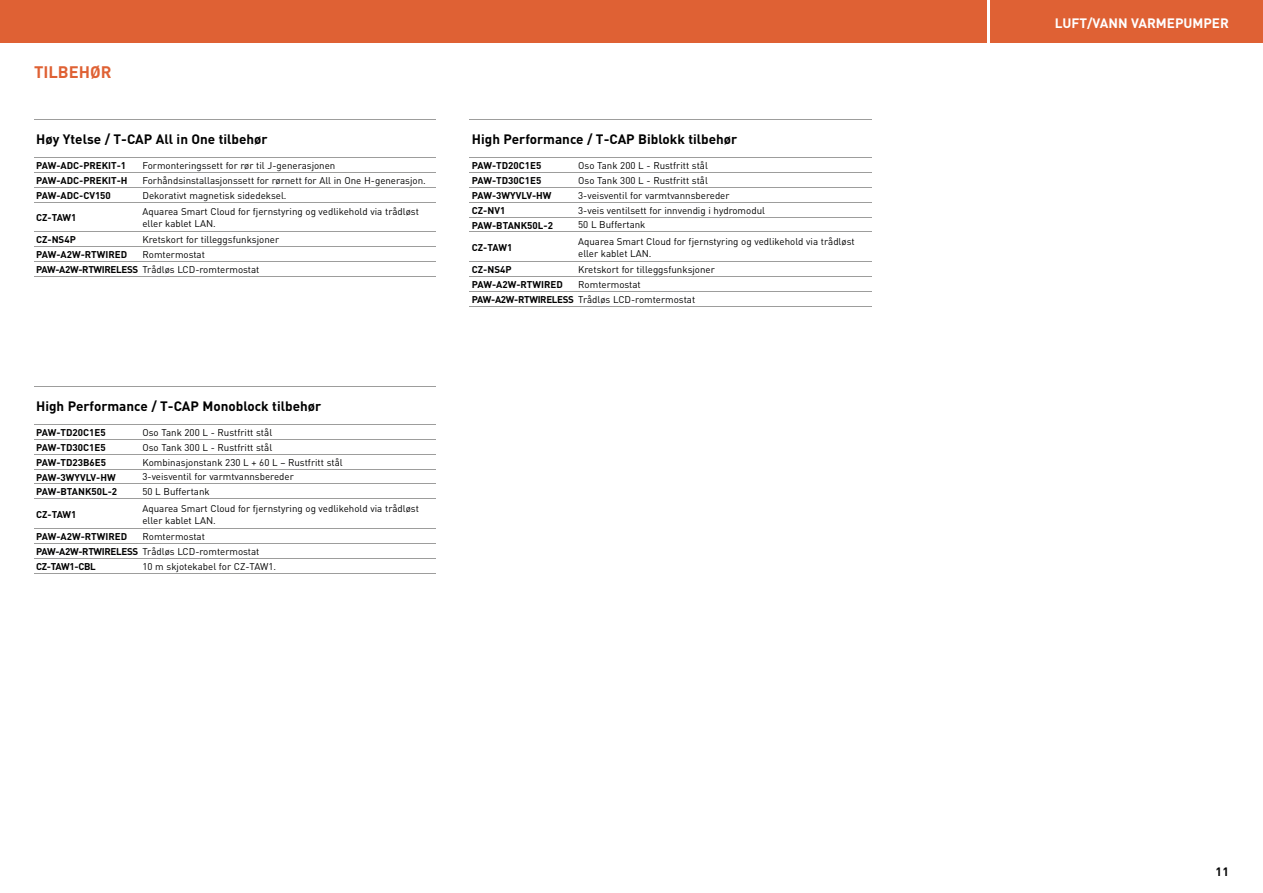
<style>
.page{position:relative;width:1263px;height:893px;background:#fff}
.page>*{position:absolute;margin:0;border:0;box-sizing:border-box;transform-origin:0 0}
.t1{font:700 16.5px "DIN";color:#df6134}
.t2{font:700 13.5px "DIN";color:#000}
.t3{font:700 13.5px "DIN";color:#fff}
.t4{font:700 12px "DIN";color:#000}
.t5{font:9.75px/14.9px "DIN";color:#000}
.t6{font:700 9.75px "DIN";color:#000}
.s1{font-weight:700}
</style>
<div class="page">
<div style="left:0;top:0;width:986px;height:43px;background:#df6134"></div>
<div style="left:991px;top:0;width:272px;height:43px;background:#df6134"></div>
<hr style="left:34px;top:386px;width:106px;height:1px;background:#9d9d9c">
<hr style="left:140px;top:386px;width:295px;height:1px;background:#9d9d9c">
<hr style="left:34px;top:424px;width:106px;height:1px;background:#9d9d9c">
<hr style="left:140px;top:424px;width:295px;height:1px;background:#9d9d9c">
<hr style="left:34px;top:439px;width:106px;height:1px;background:#9d9d9c">
<hr style="left:140px;top:439px;width:295px;height:1px;background:#9d9d9c">
<hr style="left:34px;top:454px;width:106px;height:1px;background:#9d9d9c">
<hr style="left:140px;top:454px;width:295px;height:1px;background:#9d9d9c">
<hr style="left:34px;top:469px;width:106px;height:1px;background:#9d9d9c">
<hr style="left:140px;top:469px;width:295px;height:1px;background:#9d9d9c">
<hr style="left:34px;top:499px;width:106px;height:1px;background:#9d9d9c">
<hr style="left:140px;top:499px;width:295px;height:1px;background:#9d9d9c">
<hr style="left:34px;top:528px;width:106px;height:1px;background:#9d9d9c">
<hr style="left:140px;top:528px;width:295px;height:1px;background:#9d9d9c">
<hr style="left:34px;top:543px;width:106px;height:1px;background:#9d9d9c">
<hr style="left:140px;top:543px;width:295px;height:1px;background:#9d9d9c">
<hr style="left:34px;top:558px;width:106px;height:1px;background:#9d9d9c">
<hr style="left:140px;top:558px;width:295px;height:1px;background:#9d9d9c">
<hr style="left:34px;top:573px;width:106px;height:1px;background:#9d9d9c">
<hr style="left:140px;top:573px;width:295px;height:1px;background:#9d9d9c">
<hr style="left:34px;top:484px;width:106px;height:1px;background:#9d9d9c">
<hr style="left:140px;top:484px;width:295px;height:1px;background:#9d9d9c">
<hr style="left:470px;top:119px;width:106px;height:1px;background:#9d9d9c">
<hr style="left:576px;top:119px;width:295px;height:1px;background:#9d9d9c">
<hr style="left:470px;top:157px;width:106px;height:1px;background:#9d9d9c">
<hr style="left:576px;top:157px;width:295px;height:1px;background:#9d9d9c">
<hr style="left:470px;top:172px;width:106px;height:1px;background:#9d9d9c">
<hr style="left:576px;top:172px;width:295px;height:1px;background:#9d9d9c">
<hr style="left:470px;top:187px;width:106px;height:1px;background:#9d9d9c">
<hr style="left:576px;top:187px;width:295px;height:1px;background:#9d9d9c">
<hr style="left:470px;top:202px;width:106px;height:1px;background:#9d9d9c">
<hr style="left:576px;top:202px;width:295px;height:1px;background:#9d9d9c">
<hr style="left:470px;top:217px;width:106px;height:1px;background:#9d9d9c">
<hr style="left:576px;top:217px;width:295px;height:1px;background:#9d9d9c">
<hr style="left:470px;top:232px;width:106px;height:1px;background:#9d9d9c">
<hr style="left:576px;top:232px;width:295px;height:1px;background:#9d9d9c">
<hr style="left:470px;top:261px;width:106px;height:1px;background:#9d9d9c">
<hr style="left:576px;top:261px;width:295px;height:1px;background:#9d9d9c">
<hr style="left:470px;top:276px;width:106px;height:1px;background:#9d9d9c">
<hr style="left:576px;top:276px;width:295px;height:1px;background:#9d9d9c">
<hr style="left:470px;top:291px;width:106px;height:1px;background:#9d9d9c">
<hr style="left:576px;top:291px;width:295px;height:1px;background:#9d9d9c">
<hr style="left:470px;top:306px;width:106px;height:1px;background:#9d9d9c">
<hr style="left:576px;top:306px;width:295px;height:1px;background:#9d9d9c">
<hr style="left:34px;top:119px;width:106px;height:1px;background:#9d9d9c">
<hr style="left:140px;top:119px;width:296px;height:1px;background:#9d9d9c">
<hr style="left:34px;top:157px;width:106px;height:1px;background:#9d9d9c">
<hr style="left:140px;top:157px;width:296px;height:1px;background:#9d9d9c">
<hr style="left:34px;top:172px;width:106px;height:1px;background:#9d9d9c">
<hr style="left:140px;top:172px;width:296px;height:1px;background:#9d9d9c">
<hr style="left:34px;top:187px;width:106px;height:1px;background:#9d9d9c">
<hr style="left:140px;top:187px;width:296px;height:1px;background:#9d9d9c">
<hr style="left:34px;top:202px;width:106px;height:1px;background:#9d9d9c">
<hr style="left:140px;top:202px;width:296px;height:1px;background:#9d9d9c">
<hr style="left:34px;top:232px;width:106px;height:1px;background:#9d9d9c">
<hr style="left:140px;top:232px;width:296px;height:1px;background:#9d9d9c">
<hr style="left:34px;top:247px;width:106px;height:1px;background:#9d9d9c">
<hr style="left:140px;top:247px;width:296px;height:1px;background:#9d9d9c">
<hr style="left:34px;top:261px;width:106px;height:1px;background:#9d9d9c">
<hr style="left:140px;top:261px;width:296px;height:1px;background:#9d9d9c">
<hr style="left:34px;top:276px;width:106px;height:1px;background:#9d9d9c">
<hr style="left:140px;top:276px;width:296px;height:1px;background:#9d9d9c">
<h1 class="t1" style="left:34px;top:61px;width:79px">TILBEHØR</h1>
<h2 class="t2" style="left:36px;top:130px;width:233px">Høy Ytelse / T-CAP All in One tilbehør</h2>
<p class="t6" style="left:36px;top:159px;width:92px">PAW-ADC-PREKIT-1</p>
<p class="t5" style="left:142px;top:158px;width:194px">Formonteringssett for rør til J-generasjonen</p>
<p class="t6" style="left:36px;top:174px;width:93px">PAW-ADC-PREKIT-H</p>
<p class="t5" style="left:142px;top:173px;width:285px">Forhåndsinstallasjonssett for rørnett for All in One H-generasjon.</p>
<p class="t6" style="left:36px;top:189px;width:76px">PAW-ADC-CV150</p>
<p class="t5" style="left:142px;top:188px;width:146px">Dekorativt magnetisk sidedeksel.</p>
<p class="t6" style="left:36px;top:211px;width:42px">CZ-TAW1</p>
<p class="t5" style="left:142px;top:206px;width:278px;line-height:11.7px">Aquarea Smart Cloud for fjernstyring og vedlikehold via trådløst eller kablet LAN.</p>
<p class="t6" style="left:36px;top:234px;width:41px">CZ-NS4P</p>
<p class="t5" style="left:142px;top:232px;width:138px">Kretskort for tilleggsfunksjoner</p>
<p class="t6" style="left:36px;top:248px;width:92px">PAW-A2W-RTWIRED</p>
<p class="t5" style="left:36px;top:247px;width:225px;text-indent:106px">Romtermostat<br><span class="s1">PAW-A2W-RTWIRELESS</span> Trådløs LCD-romtermostat</p>
<h2 class="t2" style="left:36px;top:397px;width:287px">High Performance / T-CAP Monoblock tilbehør</h2>
<p class="t6" style="left:36px;top:426px;width:71px">PAW-TD20C1E5</p>
<p class="t5" style="left:142px;top:425px;width:131px">Oso Tank 200 L - Rustfritt stål</p>
<p class="t6" style="left:36px;top:441px;width:71px">PAW-TD30C1E5</p>
<p class="t5" style="left:142px;top:440px;width:131px">Oso Tank 300 L - Rustfritt stål</p>
<p class="t6" style="left:36px;top:456px;width:71px">PAW-TD23B6E5</p>
<p class="t5" style="left:142px;top:454px;width:202px">Kombinasjonstank 230 L + 60 L – Rustfritt stål</p>
<p class="t6" style="left:36px;top:471px;width:81px">PAW-3WYVLV-HW</p>
<p class="t5" style="left:142px;top:469px;width:153px">3-veisventil for varmtvannsbereder</p>
<p class="t6" style="left:36px;top:486px;width:83px">PAW-BTANK50L-2</p>
<p class="t5" style="left:142px;top:484px;width:69px">50 L Buffertank</p>
<p class="t6" style="left:36px;top:508px;width:42px">CZ-TAW1</p>
<p class="t5" style="left:142px;top:502px;width:278px;line-height:11.7px">Aquarea Smart Cloud for fjernstyring og vedlikehold via trådløst eller kablet LAN.</p>
<p class="t6" style="left:36px;top:530px;width:92px">PAW-A2W-RTWIRED</p>
<p class="t5" style="left:36px;top:529px;width:225px;text-indent:106px">Romtermostat<br><span class="s1">PAW-A2W-RTWIRELESS</span> Trådløs LCD-romtermostat<br><span class="s1">CZ-TAW1-CBL</span></p>
<p class="t5" style="left:142px;top:559px;width:135px">10 m skjotekabel for CZ-TAW1.</p>
<h2 class="t2" style="left:472px;top:130px;width:267px">High Performance / T-CAP Biblokk tilbehør</h2>
<p class="t6" style="left:472px;top:159px;width:71px">PAW-TD20C1E5</p>
<p class="t5" style="left:578px;top:158px;width:131px">Oso Tank 200 L - Rustfritt stål</p>
<p class="t6" style="left:472px;top:174px;width:71px">PAW-TD30C1E5</p>
<p class="t5" style="left:578px;top:173px;width:131px">Oso Tank 300 L - Rustfritt stål</p>
<p class="t6" style="left:472px;top:189px;width:81px">PAW-3WYVLV-HW</p>
<p class="t5" style="left:578px;top:188px;width:153px">3-veisventil for varmtvannsbereder</p>
<p class="t6" style="left:472px;top:204px;width:35px">CZ-NV1</p>
<p class="t5" style="left:578px;top:202px;width:188px">3-veis ventilsett for innvendig i hydromodul</p>
<p class="t6" style="left:472px;top:219px;width:83px">PAW-BTANK50L-2</p>
<p class="t5" style="left:578px;top:217px;width:69px">50 L Buffertank</p>
<p class="t6" style="left:472px;top:241px;width:42px">CZ-TAW1</p>
<p class="t5" style="left:578px;top:235px;width:278px;line-height:11.7px">Aquarea Smart Cloud for fjernstyring og vedlikehold via trådløst eller kablet LAN.</p>
<p class="t6" style="left:472px;top:263px;width:41px">CZ-NS4P</p>
<p class="t5" style="left:578px;top:262px;width:138px">Kretskort for tilleggsfunksjoner</p>
<p class="t6" style="left:472px;top:278px;width:92px">PAW-A2W-RTWIRED</p>
<p class="t5" style="left:472px;top:277px;width:225px;text-indent:106px">Romtermostat<br><span class="s1">PAW-A2W-RTWIRELESS</span> Trådløs LCD-romtermostat</p>
<h2 class="t3" style="left:1055px;top:15px;width:176px">LUFT/VANN VARMEPUMPER</h2>
<p class="t4" style="left:1215px;top:864px;width:15px">11</p>
</div>
